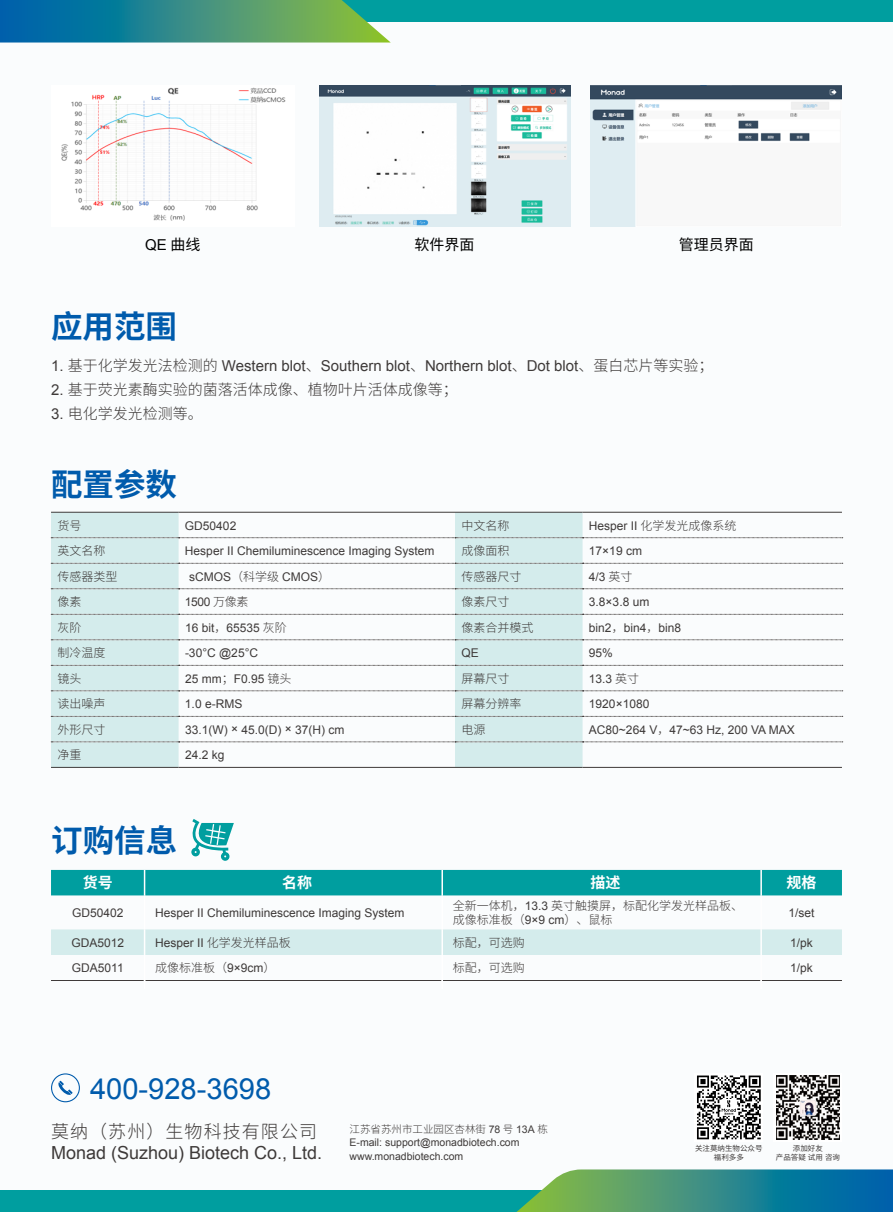
<style>
.page{position:relative;width:893px;height:1212px;background:#fafcfd}
.page>*{position:absolute;margin:0;border:0;box-sizing:border-box;transform-origin:0 0}
.t1{font:700 31.5px "Noto Sans Hans";color:#005bac}
.t2{font:29.1px "Arial";color:#005bac}
.t3{font:18px "Arial";color:#3e3a39}
.t4{font:300 18px "Noto Sans Hans";letter-spacing:.06em;color:#3e3a39}
.t5{font:15px "Arial";color:#3e3a39}
.t6{font:300 15px "Noto Sans Hans";color:#3e3a39}
.t7{font:15px "Noto Sans Hans";color:#000}
.t8{font:700 15px "Noto Sans Hans";color:#fff}
.t9{font:15px "Arial";color:#000}
.t10{font:12px "Arial";color:#3e3a39}
.t11{font:300 12px/14.4px "Noto Sans Hans";color:#3e3a39}
.t12{font:10.5px/13.5px "Arial";color:#3e3a39}
.t13{font:300 10.5px "Noto Sans Hans";color:#3e3a39}
.t14{font:7.5px/9px "Noto Sans Hans";color:#3e3a39;text-align:center}
.s1{font-family:"Noto Sans Hans"}
.s2{font-family:"Noto Sans Hans";font-weight:300}
.s3{font-family:"Arial";font-weight:400}
</style>
<div class="page">
<svg style="left:51px;top:513px;width:532px;height:24px"></svg>
<hr style="left:51px;top:512px;width:128px;height:1px;background:#3e3a39">
<hr style="left:179px;top:512px;width:276px;height:1px;background:#3e3a39">
<hr style="left:455px;top:512px;width:128px;height:1px;background:#3e3a39">
<hr style="left:583px;top:512px;width:259px;height:1px;background:#3e3a39">
<hr style="left:51px;top:767px;width:128px;height:1px;background:#3e3a39">
<hr style="left:179px;top:767px;width:276px;height:1px;background:#3e3a39">
<hr style="left:455px;top:767px;width:128px;height:1px;background:#3e3a39">
<hr style="left:583px;top:767px;width:259px;height:1px;background:#3e3a39">
<svg style="left:51px;top:537px;width:792px;height:230px"></svg>
<div style="left:51px;top:870px;width:791px;height:25px;background:#009e9f"></div>
<hr style="left:441px;top:870px;width:2px;height:25px;background:#fff">
<hr style="left:760px;top:870px;width:2px;height:25px;background:#fff">
<hr style="left:144px;top:895px;width:1px;height:34px;background:#fff">
<hr style="left:441px;top:895px;width:2px;height:34px;background:#fff">
<hr style="left:760px;top:895px;width:2px;height:34px;background:#fff">
<svg style="left:51px;top:929px;width:791px;height:52px"></svg>
<svg style="left:191px;top:819px;width:43px;height:42px"></svg>
<svg style="left:51px;top:1073px;width:29px;height:29px"></svg>
<svg style="left:697px;top:1139px;width:64px;height:1px"></svg>
<svg style="left:697px;top:1075px;width:64px;height:64px"></svg>
<svg style="left:776px;top:1139px;width:64px;height:1px"></svg>
<img style="left:776px;top:1075px;width:64px;height:64px">
<div style="left:0;top:1191px;width:587px;height:21px;background:#009e9f"></div>
<div style="left:306px;top:0;width:587px;height:21px;background:#009e9f"></div>
<svg style="left:516px;top:1169px;width:377px;height:43px"></svg>
<svg style="left:0;top:0;width:391px;height:43px"></svg>
<img style="left:61px;top:87px;width:225px;height:134px">
<img style="left:319px;top:85px;width:251px;height:141px">
<img style="left:591px;top:85px;width:251px;height:141px">
<p class="t9" style="left:145px;top:235px;width:57px">QE <span class="s1">曲线</span></p>
<p class="t7" style="left:415px;top:236px;width:61px">软件界面</p>
<p class="t7" style="left:679px;top:236px;width:76px">管理员界面</p>
<h1 class="t1" style="left:51px;top:309px;width:127px">应用范围</h1>
<p class="t5" style="left:51px;top:356px;width:664px">1. <span class="s2">基于化学发光法检测的</span> Western blot<span class="s2">、</span>Southern blot<span class="s2">、</span>Northern blot<span class="s2">、</span>Dot blot<span class="s2">、蛋白芯片等实验；</span></p>
<p class="t6" style="left:51px;top:381px;width:408px"><span class="s3">2.</span> 基于荧光素酶实验的菌落活体成像、植物叶片活体成像等；</p>
<p class="t6" style="left:51px;top:405px;width:153px"><span class="s3">3.</span> 电化学发光检测等。</p>
<h1 class="t1" style="left:51px;top:466px;width:127px">配置参数</h1>
<p class="t11" style="left:57px;top:518px;width:25px">货号</p>
<p class="t10" style="left:185px;top:517px;width:53px">GD50402</p>
<p class="t11" style="left:461px;top:518px;width:49px">中文名称</p>
<p class="t10" style="left:589px;top:517px;width:149px">Hesper II <span class="s2">化学发光成像系统</span></p>
<p class="t11" style="left:57px;top:544px;width:49px">英文名称</p>
<p class="t10" style="left:185px;top:543px;width:251px">Hesper II Chemiluminescence Imaging System</p>
<p class="t11" style="left:461px;top:544px;width:49px">成像面积</p>
<p class="t10" style="left:589px;top:543px;width:55px">17×19 cm</p>
<p class="t11" style="left:57px;top:569px;width:61px">传感器类型</p>
<p class="t10" style="left:189px;top:568px;width:143px">sCMOS<span class="s2">（科学级</span> CMOS<span class="s2">）</span></p>
<p class="t11" style="left:461px;top:569px;width:61px">传感器尺寸</p>
<p class="t10" style="left:589px;top:568px;width:45px">4/3 <span class="s2">英寸</span></p>
<p class="t11" style="left:57px;top:595px;width:25px">像素</p>
<p class="t10" style="left:185px;top:594px;width:65px">1500 <span class="s2">万像素</span></p>
<p class="t11" style="left:461px;top:595px;width:49px">像素尺寸</p>
<p class="t10" style="left:589px;top:594px;width:62px">3.8×3.8 um</p>
<p class="t11" style="left:57px;top:620px;width:25px">灰阶</p>
<p class="t10" style="left:185px;top:619px;width:103px">16 bit<span class="s2">，</span>65535 <span class="s2">灰阶</span></p>
<p class="t11" style="left:461px;top:620px;width:73px">像素合并模式</p>
<p class="t10" style="left:589px;top:619px;width:94px">bin2<span class="s2">，</span>bin4<span class="s2">，</span>bin8</p>
<p class="t11" style="left:57px;top:646px;width:49px">制冷温度</p>
<p class="t10" style="left:185px;top:645px;width:75px">-30°C @25°C</p>
<p class="t10" style="left:461px;top:645px;width:19px">QE</p>
<p class="t10" style="left:589px;top:645px;width:26px">95%</p>
<p class="t11" style="left:57px;top:671px;width:25px">镜头</p>
<p class="t10" style="left:185px;top:670px;width:108px">25 mm<span class="s2">；</span>F0.95 <span class="s2">镜头</span></p>
<p class="t11" style="left:461px;top:671px;width:49px">屏幕尺寸</p>
<p class="t10" style="left:589px;top:670px;width:52px">13.3 <span class="s2">英寸</span></p>
<p class="t11" style="left:57px;top:697px;width:49px">读出噪声</p>
<p class="t10" style="left:185px;top:696px;width:59px">1.0 e-RMS</p>
<p class="t11" style="left:461px;top:697px;width:61px">屏幕分辨率</p>
<p class="t10" style="left:589px;top:696px;width:62px">1920×1080</p>
<p class="t11" style="left:57px;top:722px;width:49px">外形尺寸</p>
<p class="t10" style="left:185px;top:721px;width:161px">33.1(W) × 45.0(D) × 37(H) cm</p>
<p class="t11" style="left:461px;top:722px;width:25px">电源</p>
<p class="t10" style="left:589px;top:721px;width:207px">AC80~264 V<span class="s2">，</span>47~63 Hz, 200 VA MAX</p>
<p class="t11" style="left:57px;top:748px;width:25px">净重</p>
<p class="t10" style="left:185px;top:747px;width:41px">24.2 kg</p>
<h1 class="t1" style="left:51px;top:823px;width:127px">订购信息</h1>
<p class="t8" style="left:83px;top:874px;width:31px">货号</p>
<p class="t8" style="left:282px;top:874px;width:31px">名称</p>
<p class="t8" style="left:590px;top:874px;width:31px">描述</p>
<p class="t8" style="left:786px;top:874px;width:31px">规格</p>
<p class="t10" style="left:72px;top:905px;width:53px">GD50402</p>
<p class="t10" style="left:155px;top:905px;width:251px">Hesper II Chemiluminescence Imaging System</p>
<p class="t11" style="left:453px;top:898px;width:292px">全新一体机，<span class="s3">13.3</span> 英寸触摸屏，标配化学发光样品板、成像标准板（<span class="s3">9×9 cm</span>）、鼠标</p>
<p class="t10" style="left:788px;top:905px;width:28px">1/set</p>
<p class="t10" style="left:71px;top:935px;width:54px">GDA5012</p>
<p class="t10" style="left:155px;top:935px;width:137px">Hesper II <span class="s2">化学发光样品板</span></p>
<p class="t11" style="left:453px;top:935px;width:73px">标配，可选购</p>
<p class="t10" style="left:790px;top:935px;width:24px">1/pk</p>
<p class="t10" style="left:72px;top:960px;width:53px">GDA5011</p>
<p class="t11" style="left:155px;top:961px;width:122px">成像标准板（<span class="s3">9×9cm</span>）</p>
<p class="t11" style="left:453px;top:961px;width:73px">标配，可选购</p>
<p class="t10" style="left:790px;top:960px;width:24px">1/pk</p>
<h2 class="t2" style="left:90px;top:1070px;width:183px">400-928-3698</h2>
<h3 class="t4" style="left:51px;top:1121px;width:268px">莫纳（苏州）生物科技有限公司</h3>
<h3 class="t3" style="left:51px;top:1141px;width:273px">Monad (Suzhou) Biotech Co., Ltd.</h3>
<p class="t13" style="left:350px;top:1123px;width:200px">江苏省苏州市工业园区杏林街 <span class="s3">78</span> 号 <span class="s3">13A</span> 栋</p>
<p class="t12" style="left:350px;top:1136px;width:171px">E-mail: support@monadbiotech.com www.monadbiotech.com</p>
<p class="t14" style="left:776px;top:1144px;width:66px">添加好友<br>产品答疑试用咨询</p>
<p class="t14" style="left:695px;top:1144px;width:69px">关注莫纳生物公众号福利多多</p>
</div>
